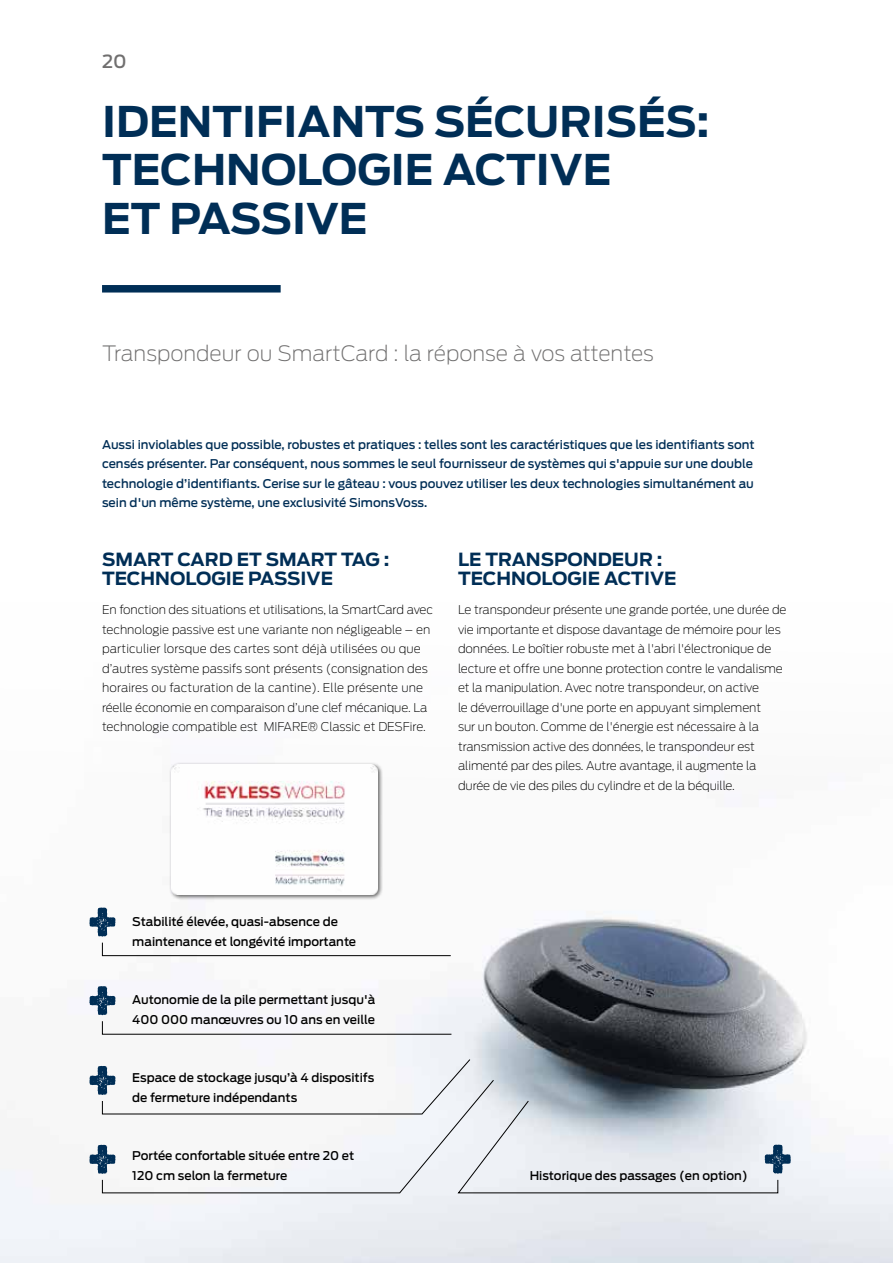
<style>
.page{position:relative;width:893px;height:1263px;background:#fff}
.page>*{position:absolute;margin:0;border:0;box-sizing:border-box;transform-origin:0 0}
.t1{font:700 42px/48.8px "Antenna";color:#002e56}
.t2{font:200 21px "Antenna";color:#706f6f}
.t3{font:700 18px/19.5px "Antenna";color:#002e56}
.t4{font:500 18px "Antenna";color:#706f6f}
.t5{font:200 12px/19.5px "Antenna";letter-spacing:-.01em;color:#000}
.t6{font:500 12px/19.5px "Antenna";color:#002e56}
.t7{font:500 12px/19.5px "Antenna";color:#000}
</style>
<div class="page">
<img style="left:0;top:911px;width:893px;height:352px">
<div style="left:102px;top:285px;width:179px;height:8px;background:#002e56"></div>
<svg style="left:89px;top:907px;width:362px;height:49px"></svg>
<svg style="left:89px;top:986px;width:26px;height:29px"></svg>
<svg style="left:102px;top:1021px;width:350px;height:14px"></svg>
<svg style="left:89px;top:1059px;width:702px;height:134px"></svg>
<div style="left:169px;top:762px;width:214px;height:139px;background:#000;opacity:.6"></div>
<img style="left:171px;top:764px;width:206px;height:131px">
<h3 class="t4" style="left:102px;top:49px;width:26px">20</h3>
<h1 class="t1" style="left:102px;top:97px;width:609px">IDENTIFIANTS SÉCURISÉS:<br>TECHNOLOGIE ACTIVE<br>ET PASSIVE</h1>
<h2 class="t2" style="left:102px;top:340px;width:553px">Transpondeur ou SmartCard : la réponse à vos attentes</h2>
<p class="t6" style="left:102px;top:434px;width:654px">Aussi inviolables que possible, robustes et pratiques : telles sont les caractéristiques que les identifiants sont censés présenter. Par conséquent, nous sommes le seul fournisseur de systèmes qui s'appuie sur une double technologie d’identifiants. Cerise sur le gâteau : vous pouvez utiliser les deux technologies simultanément au sein d'un même système, une exclusivité SimonsVoss.</p>
<h3 class="t3" style="left:102px;top:549px;width:289px">SMART CARD ET SMART TAG :<br>TECHNOLOGIE PASSIVE</h3>
<p class="t5" style="left:102px;top:600px;width:332px">En fonction des situations et utilisations, la SmartCard avec technologie passive est une variante non négligeable – en particulier lorsque des cartes sont déjà utilisées ou que d’autres système passifs sont présents (consignation des horaires ou facturation de la cantine). Elle présente une réelle économie en comparaison d’une clef mécanique. La technologie compatible est MIFARE® Classic et DESFire.</p>
<h3 class="t3" style="left:458px;top:549px;width:220px">LE TRANSPONDEUR :<br>TECHNOLOGIE ACTIVE</h3>
<p class="t5" style="left:458px;top:600px;width:330px">Le transpondeur présente une grande portée, une durée de vie importante et dispose davantage de mémoire pour les données. Le boîtier robuste met à l'abri l'électronique de lecture et offre une bonne protection contre le vandalisme et la manipulation. Avec notre transpondeur, on active<br>le déverrouillage d'une porte en appuyant simplement<br>sur un bouton. Comme de l'énergie est nécessaire à la transmission active des données, le transpondeur est alimenté par des piles. Autre avantage, il augmente la durée de vie des piles du cylindre et de la béquille.</p>
<p class="t7" style="left:132px;top:912px;width:225px">Stabilité élevée, quasi-absence de maintenance et longévité importante</p>
<p class="t7" style="left:132px;top:990px;width:244px">Autonomie de la pile permettant jusqu'à<br>400 000 manœuvres ou 10 ans en veille</p>
<p class="t7" style="left:132px;top:1068px;width:244px">Espace de stockage jusqu’à 4 dispositifs de fermeture indépendants</p>
<p class="t7" style="left:132px;top:1146px;width:223px">Portée confortable située entre 20 et<br>120 cm selon la fermeture</p>
<p class="t7" style="left:530px;top:1165px;width:220px">Historique des passages (en option)</p>
</div>
